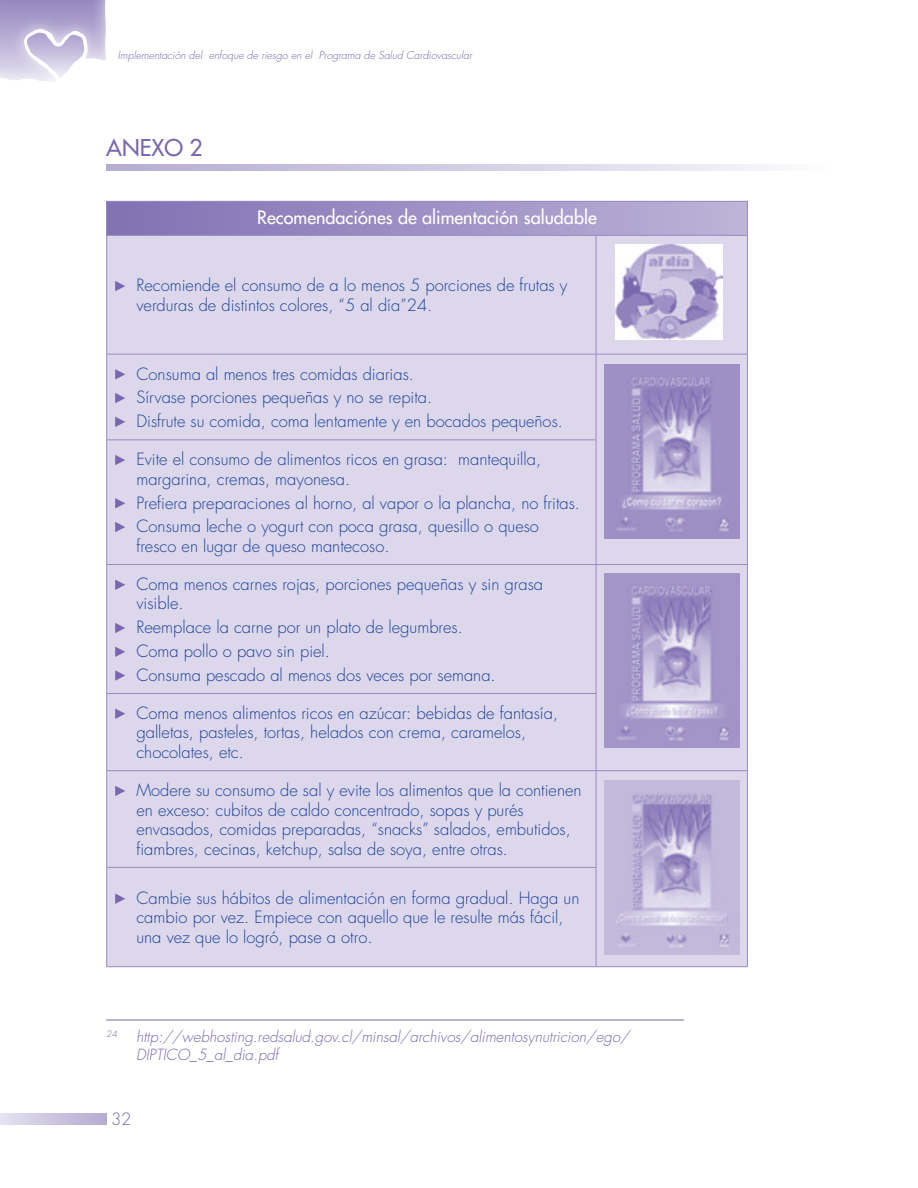
<style>
.page{position:relative;width:918px;height:1188px;background:#fff}
.page>*{position:absolute;margin:0;border:0;box-sizing:border-box;transform-origin:0 0}
.t1{font:22.5px "Futura";color:#7a67ae}
.t2{font:18px "Futura";color:#fff}
.t3{font:300 16.5px/19.5px "Futura";color:#1b4299}
.t4{font:300 16.5px "Futura";color:#7a67ae}
.t5{font:italic 300 15px/18px "Futura";color:#7a67ae}
.t6{font:italic 300 10.5px "Futura";color:#7a67ae}
.t7{font:italic 300 8.7px "Futura";color:#7a67ae}
</style>
<div class="page">
<svg style="left:106px;top:165px;width:658px;height:6px;background:#d2cce4"></svg>
<svg style="left:0;top:1114px;width:106px;height:10px"></svg>
<div style="left:0;top:0;width:108px;height:83px;background:#fff;opacity:.75"></div>
<div style="left:107px;top:201px;width:640px;height:34px;background:linear-gradient(to right,#8170b3,#bcb3d7)"></div>
<div style="left:107px;top:236px;width:640px;height:730px;background:#dcd7eb"></div>
<hr style="left:106px;top:201px;width:490px;height:1px;background:#998ac1">
<hr style="left:106px;top:202px;width:1px;height:33px;background:#998ac1">
<hr style="left:596px;top:201px;width:152px;height:1px;background:#998ac1">
<hr style="left:747px;top:202px;width:1px;height:33px;background:#998ac1">
<hr style="left:106px;top:235px;width:490px;height:1px;background:#998ac1">
<hr style="left:106px;top:236px;width:1px;height:118px;background:#998ac1">
<hr style="left:596px;top:235px;width:152px;height:1px;background:#998ac1">
<hr style="left:596px;top:236px;width:1px;height:118px;background:#998ac1">
<hr style="left:747px;top:236px;width:1px;height:118px;background:#998ac1">
<hr style="left:106px;top:354px;width:490px;height:1px;background:#998ac1">
<hr style="left:106px;top:355px;width:1px;height:84px;background:#998ac1">
<hr style="left:596px;top:354px;width:152px;height:1px;background:#998ac1">
<hr style="left:596px;top:355px;width:1px;height:84px;background:#998ac1">
<hr style="left:747px;top:355px;width:1px;height:85px;background:#998ac1">
<hr style="left:747px;top:440px;width:1px;height:124px;background:#998ac1">
<hr style="left:106px;top:439px;width:490px;height:1px;background:#998ac1">
<hr style="left:106px;top:440px;width:1px;height:124px;background:#998ac1">
<hr style="left:596px;top:440px;width:1px;height:124px;background:#998ac1">
<hr style="left:106px;top:564px;width:490px;height:1px;background:#998ac1">
<hr style="left:106px;top:565px;width:1px;height:128px;background:#998ac1">
<hr style="left:596px;top:564px;width:152px;height:1px;background:#998ac1">
<hr style="left:596px;top:565px;width:1px;height:128px;background:#998ac1">
<hr style="left:747px;top:565px;width:1px;height:128px;background:#998ac1">
<hr style="left:747px;top:693px;width:1px;height:77px;background:#998ac1">
<hr style="left:106px;top:693px;width:490px;height:1px;background:#998ac1">
<hr style="left:106px;top:694px;width:1px;height:76px;background:#998ac1">
<hr style="left:596px;top:694px;width:1px;height:76px;background:#998ac1">
<hr style="left:106px;top:770px;width:490px;height:1px;background:#998ac1">
<hr style="left:106px;top:771px;width:1px;height:96px;background:#998ac1">
<hr style="left:596px;top:770px;width:152px;height:1px;background:#998ac1">
<hr style="left:596px;top:771px;width:1px;height:96px;background:#998ac1">
<hr style="left:747px;top:771px;width:1px;height:96px;background:#998ac1">
<hr style="left:747px;top:867px;width:1px;height:99px;background:#998ac1">
<hr style="left:596px;top:966px;width:152px;height:1px;background:#998ac1">
<hr style="left:106px;top:867px;width:490px;height:1px;background:#998ac1">
<hr style="left:106px;top:868px;width:1px;height:98px;background:#998ac1">
<hr style="left:596px;top:868px;width:1px;height:98px;background:#998ac1">
<hr style="left:106px;top:966px;width:490px;height:1px;background:#998ac1">
<svg style="left:115px;top:281px;width:10px;height:10px"></svg>
<img style="left:616px;top:245px;width:107px;height:94px">
<svg style="left:115px;top:369px;width:10px;height:11px"></svg>
<svg style="left:115px;top:393px;width:10px;height:10px"></svg>
<svg style="left:115px;top:417px;width:10px;height:10px"></svg>
<svg style="left:115px;top:455px;width:10px;height:10px"></svg>
<svg style="left:115px;top:498px;width:10px;height:11px"></svg>
<svg style="left:115px;top:522px;width:10px;height:10px"></svg>
<svg style="left:115px;top:580px;width:10px;height:10px"></svg>
<svg style="left:115px;top:623px;width:10px;height:10px"></svg>
<svg style="left:115px;top:647px;width:10px;height:10px"></svg>
<svg style="left:115px;top:670px;width:10px;height:11px"></svg>
<svg style="left:115px;top:709px;width:10px;height:10px"></svg>
<svg style="left:115px;top:786px;width:10px;height:10px"></svg>
<svg style="left:115px;top:893px;width:10px;height:11px"></svg>
<hr style="left:106px;top:1020px;width:578px;height:1px;background:#7a67ae">
<img style="left:605px;top:780px;width:134px;height:175px">
<img style="left:605px;top:364px;width:134px;height:175px">
<img style="left:605px;top:573px;width:134px;height:175px">
<p class="t6" style="left:118px;top:48px;width:356px">Implementación del enfoque de riesgo en el Programa de Salud Cardiovascular</p>
<h1 class="t1" style="left:106px;top:133px;width:98px">ANEXO 2</h1>
<p class="t2" style="left:257px;top:206px;width:341px">Recomendaciónes de alimentación saludable</p>
<p class="t3" style="left:136px;top:276px;width:433px">Recomiende el consumo de a lo menos 5 porciones de frutas y verduras de distintos colores, “5 al día”24.</p>
<p class="t3" style="left:136px;top:362px;width:428px;line-height:23.7px">Consuma al menos tres comidas diarias.<br>Sírvase porciones pequeñas y no se repita.<br>Disfrute su comida, coma lentamente y en bocados pequeños.</p>
<p class="t3" style="left:136px;top:450px;width:406px">Evite el consumo de alimentos ricos en grasa: mantequilla, margarina, cremas, mayonesa.</p>
<p class="t3" style="left:136px;top:491px;width:445px;line-height:23.7px">Prefiera preparaciones al horno, al vapor o la plancha, no fritas.<br>Consuma leche o yogurt con poca grasa, quesillo o queso</p>
<p class="t3" style="left:136px;top:536px;width:255px">fresco en lugar de queso mantecoso.</p>
<p class="t3" style="left:136px;top:574px;width:408px">Coma menos carnes rojas, porciones pequeñas y sin grasa visible.</p>
<p class="t3" style="left:136px;top:616px;width:361px;line-height:23.7px">Reemplace la carne por un plato de legumbres.<br>Coma pollo o pavo sin piel.<br>Consuma pescado al menos dos veces por semana.</p>
<p class="t3" style="left:136px;top:703px;width:423px">Coma menos alimentos ricos en azúcar: bebidas de fantasía, galletas, pasteles, tortas, helados con crema, caramelos, chocolates, etc.</p>
<p class="t3" style="left:136px;top:781px;width:447px">Modere su consumo de sal y evite los alimentos que la contienen en exceso: cubitos de caldo concentrado, sopas y purés envasados, comidas preparadas, “snacks” salados, embutidos, fiambres, cecinas, ketchup, salsa de soya, entre otras.</p>
<p class="t3" style="left:136px;top:888px;width:445px">Cambie sus hábitos de alimentación en forma gradual. Haga un cambio por vez. Empiece con aquello que le resulte más fácil, una vez que lo logró, pase a otro.</p>
<p class="t7" style="left:106px;top:1028px;width:12px">24</p>
<p class="t5" style="left:136px;top:1028px;width:495px">http://webhosting.redsalud.gov.cl/minsal/archivos/alimentosynutricion/ego/<br>DIPTICO_5_al_dia.pdf</p>
<p class="t4" style="left:111px;top:1108px;width:22px">32</p>
</div>
